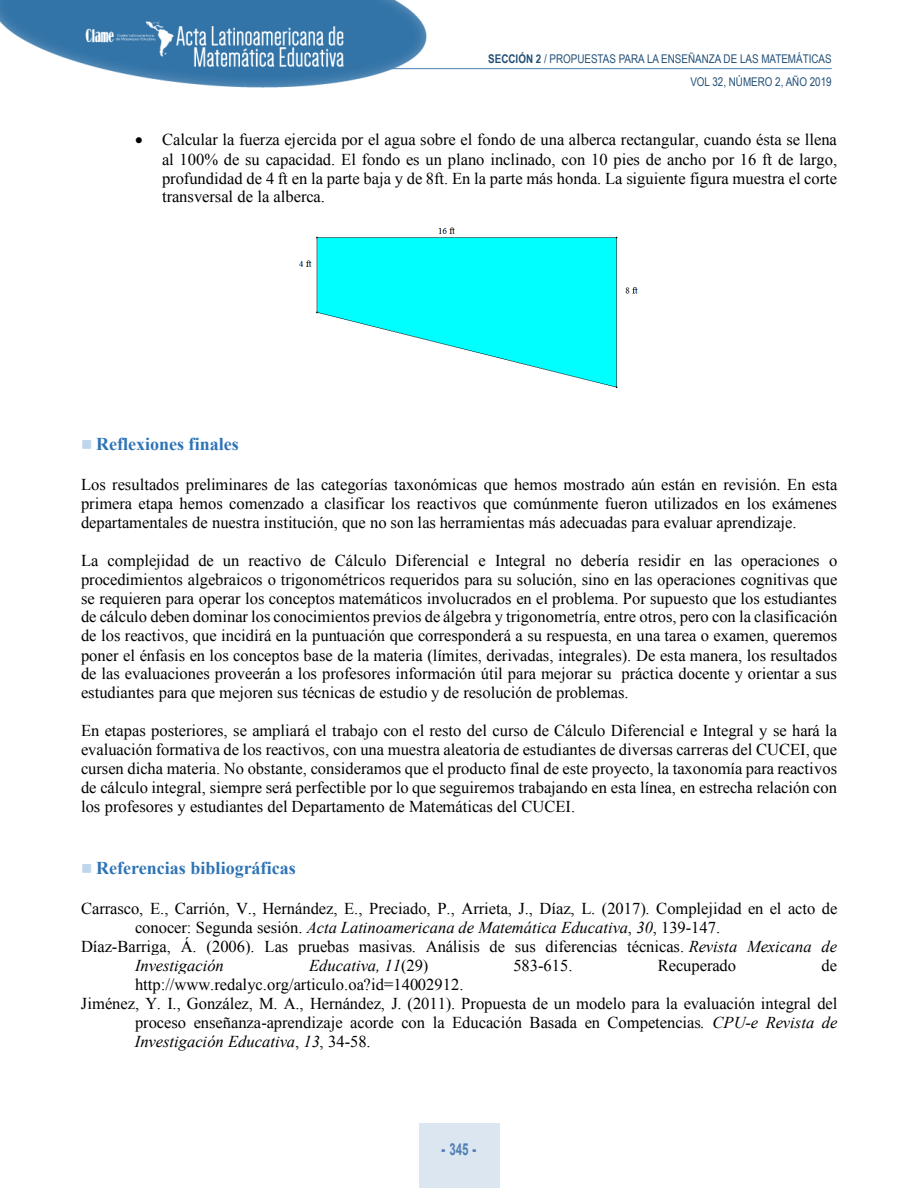
<style>
.page{position:relative;width:918px;height:1188px;background:#fff}
.page>*{position:absolute;margin:0;border:0;box-sizing:border-box;transform-origin:0 0}
.t1{font:700 18px "Times New Roman";color:#2e74b5}
.t2{font:16.5px/18.9px "Times New Roman";color:#000;text-align:justify}
.t3{font:italic 16.5px "Times New Roman";color:#000}
.t4{font:700 16.5px "Arial";color:#4f80b4;scale:.7 1}
.t5{font:12px/23px "Arial Narrow";color:#214f77;text-align:right}
.s1{font-weight:700}
.s2{color:#bdd6ee}
.s3{font-style:normal}
.s4{font-style:italic}
.s5{font-weight:900}
</style>
<div class="page">
<img style="left:0;top:0;width:435px;height:88px">
<hr style="left:389px;top:68px;width:443px;height:1px;background:#4f80b4">
<div style="left:419px;top:1123px;width:80px;height:65px;background:#dce6f0"></div>
<img style="left:299px;top:227px;width:339px;height:162px">
<p class="t5" style="left:488px;top:47px;width:345px"><span class="s1">SECCIÓN 2</span> / PROPUESTAS PARA LA ENSEÑANZA DE LAS MATEMÁTICAS<br>VOL 32, NÚMERO 2, AÑO 2019</p>
<p class="t2" style="left:162px;top:130px;width:677px;text-indent:-27px">• Calcular la fuerza ejercida por el agua sobre el fondo de una alberca rectangular, cuando ésta se llena al 100% de su capacidad. El fondo es un plano inclinado, con 10 pies de ancho por 16 ft de largo, profundidad de 4 ft en la parte baja y de 8ft. En la parte más honda. La siguiente figura muestra el corte transversal de la alberca.</p>
<p class="t1" style="left:81px;top:434px;width:159px"><span class="s2">■</span> Reflexiones finales</p>
<p class="t2" style="left:81px;top:475px;width:758px">Los resultados preliminares de las categorías taxonómicas que hemos mostrado aún están en revisión. En esta primera etapa hemos comenzado a clasificar los reactivos que comúnmente fueron utilizados en los exámenes departamentales de nuestra institución, que no son las herramientas más adecuadas para evaluar aprendizaje.</p>
<p class="t2" style="left:81px;top:551px;width:758px">La complejidad de un reactivo de Cálculo Diferencial e Integral no debería residir en las operaciones o procedimientos algebraicos o trigonométricos requeridos para su solución, sino en las operaciones cognitivas que se requieren para operar los conceptos matemáticos involucrados en el problema. Por supuesto que los estudiantes de cálculo deben dominar los conocimientos previos de álgebra y trigonometría, entre otros, pero con la clasificación de los reactivos, que incidirá en la puntuación que corresponderá a su respuesta, en una tarea o examen, queremos poner el énfasis en los conceptos base de la materia (límites, derivadas, integrales). De esta manera, los resultados de las evaluaciones proveerán a los profesores información útil para mejorar su práctica docente y orientar a sus estudiantes para que mejoren sus técnicas de estudio y de resolución de problemas.</p>
<p class="t2" style="left:81px;top:721px;width:758px">En etapas posteriores, se ampliará el trabajo con el resto del curso de Cálculo Diferencial e Integral y se hará la evaluación formativa de los reactivos, con una muestra aleatoria de estudiantes de diversas carreras del CUCEI, que cursen dicha materia. No obstante, consideramos que el producto final de este proyecto, la taxonomía para reactivos de cálculo integral, siempre será perfectible por lo que seguiremos trabajando en esta línea, en estrecha relación con los profesores y estudiantes del Departamento de Matemáticas del CUCEI.</p>
<p class="t1" style="left:81px;top:858px;width:216px"><span class="s2">■</span> Referencias bibliográficas</p>
<p class="t2" style="left:81px;top:899px;width:758px">Carrasco, E., Carrión, V., Hernández, E., Preciado, P., Arrieta, J., Díaz, L. (2017). Complejidad en el acto de</p>
<p class="t3" style="left:135px;top:918px;width:587px"><span class="s3">conocer: Segunda sesión.</span> Acta Latinoamericana de Matemática Educativa<span class="s3">,</span> 30<span class="s3">, 139-147.</span></p>
<p class="t2" style="left:81px;top:937px;width:758px">Díaz-Barriga, Á. (2006). Las pruebas masivas. Análisis de sus diferencias técnicas. <span class="s4">Revista Mexicana de</span></p>
<p class="t3" style="left:135px;top:956px;width:90px">Investigación</p>
<p class="t3" style="left:309px;top:956px;width:121px">Educativa, 11<span class="s3">(29)</span></p>
<p class="t2" style="left:513px;top:956px;width:61px">583-615.</p>
<p class="t2" style="left:658px;top:956px;width:80px">Recuperado</p>
<p class="t2" style="left:822px;top:956px;width:17px">de</p>
<p class="t2" style="left:135px;top:975px;width:330px">http://www.redalyc.org/articulo.oa?id=14002912.</p>
<p class="t2" style="left:81px;top:994px;width:758px">Jiménez, Y. I., González, M. A., Hernández, J. (2011). Propuesta de un modelo para la evaluación integral del</p>
<p class="t2" style="left:135px;top:1013px;width:704px">proceso enseñanza-aprendizaje acorde con la Educación Basada en Competencias<span class="s4">. CPU-e Revista de</span></p>
<p class="t3" style="left:135px;top:1032px;width:237px">Investigación Educativa<span class="s3">,</span> 13<span class="s3">, 34-58.</span></p>
<p class="t4" style="left:442px;top:1140px;width:51px"><span class="s5">-</span> 345 <span class="s5">-</span></p>
</div>
